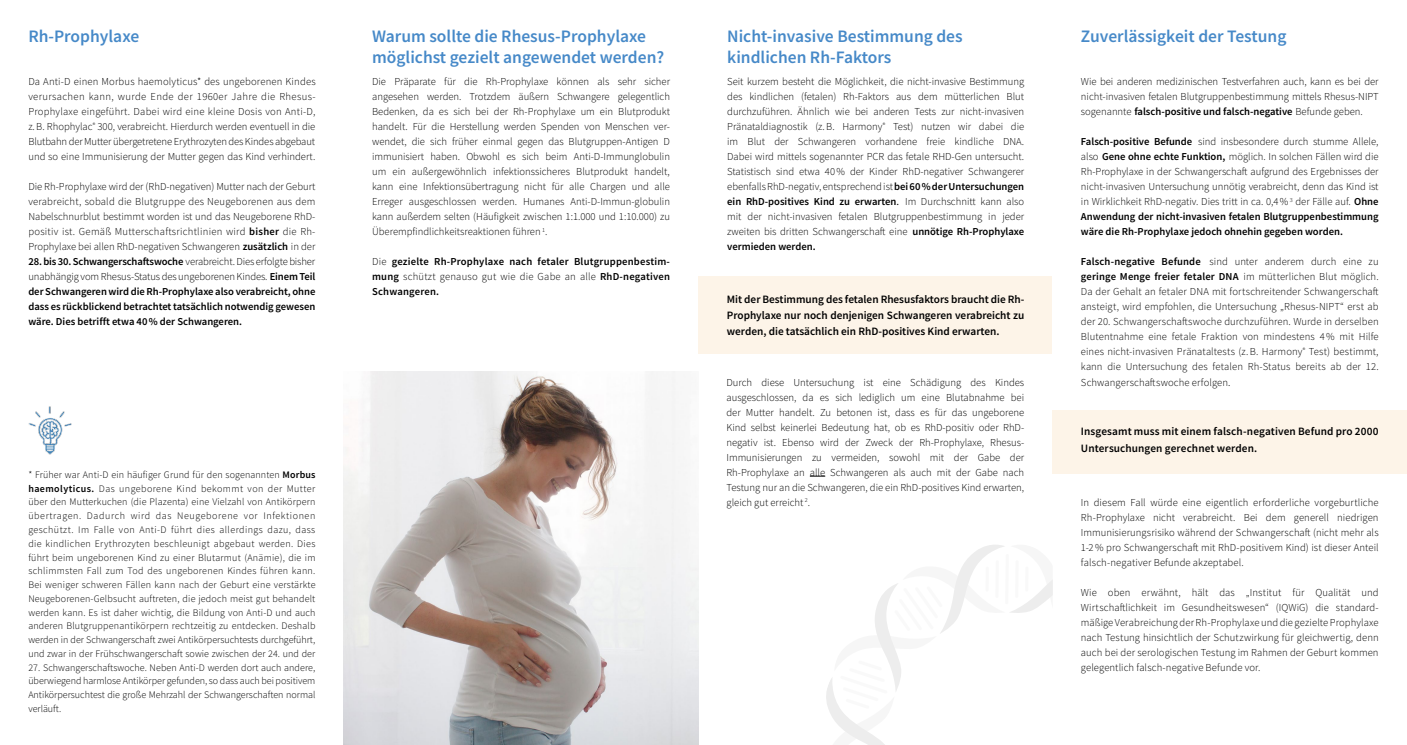
<style>
.page{position:relative;width:1407px;height:745px;background:#fff}
.page>*{position:absolute;margin:0;border:0;box-sizing:border-box;transform-origin:0 0}
.t1{font:600 17.5px/21px "Source Sans Pro";color:#4689c8}
.t2{font:600 11.25px/16.2px "Source Sans Pro";letter-spacing:.005em;color:#000}
.t3{font:300 10.62px/15px "Source Sans Pro";color:#000;text-align:justify}
.t4{font:600 10.62px/15px "Source Sans Pro";color:#000;text-align:justify}
.t5{font:300 10px/13.8px "Source Sans Pro";color:#000;text-align:justify}
.s1{font-weight:600}
.s2{font-weight:300}
.s3{font-weight:400}
.s4{font-family:"Netto OT";font-weight:400}
</style>
<div class="page">
<div style="left:1052px;top:410px;width:355px;height:63px;background:#fdf4e8"></div>
<div style="left:698px;top:276px;width:354px;height:78px;background:#fdf4e8"></div>
<svg style="left:810px;top:475px;width:15px;height:1px"></svg>
<svg style="left:826px;top:545px;width:227px;height:199px"></svg>
<img style="left:344px;top:371px;width:354px;height:373px">
<img style="left:28px;top:406px;width:44px;height:49px">
<h1 class="t1" style="left:28px;top:25px;width:112px">Rh-Prophylaxe</h1>
<p class="t3" style="left:28px;top:74px;width:289px">Da Anti-D einen Morbus haemolyticus* des ungeborenen Kindes verursachen kann, wurde Ende der 1960er Jahre die Rhesus-Prophylaxe eingeführt. Dabei wird eine kleine Dosis von Anti-D, z.B. Rhophylac<sup>®</sup> 300, verabreicht. Hierdurch werden eventuell in die Blutbahn der Mutter übergetretene Erythrozyten des Kindes abgebaut und so eine Immunisierung der Mutter gegen das Kind verhindert.</p>
<p class="t3" style="left:28px;top:179px;width:289px">Die Rh-Prophylaxe wird der (RhD-negativen) Mutter nach der Geburt verabreicht, sobald die Blutgruppe des Neugeborenen aus dem Nabelschnurblut bestimmt worden ist und das Neugeborene RhD&shy;positiv ist. Gemäß Mutterschaftsrichtlinien wird <span class="s1">bisher</span> die Rh-Prophylaxe bei allen RhD-negativen Schwangeren <span class="s1">zusätzlich</span> in der</p>
<p class="t4" style="left:28px;top:254px;width:289px">28. bis 30. Schwangerschaftswoche <span class="s2">verabreicht. Dies erfolgte bisher unabhängig vom Rhesus-Status des ungeborenen Kindes.</span> Einem Teil der Schwangeren wird die Rh-Prophylaxe also verabreicht, ohne dass es rückblickend betrachtet tatsächlich notwendig gewesen wäre. Dies betrifft etwa 40% der Schwangeren.</p>
<p class="t5" style="left:28px;top:467px;width:289px">* Früher war Anti-D ein häufiger Grund für den sogenannten <span class="s1">Morbus haemolyticus.</span> Das ungeborene Kind bekommt von der Mutter über den Mutterkuchen (die Plazenta) eine Vielzahl von Antikörpern übertragen. Dadurch wird das Neugeborene vor Infektionen geschützt. Im Falle von Anti-D führt dies allerdings dazu, dass die kindlichen Erythrozyten beschleunigt abgebaut werden. Dies führt beim ungeborenen Kind zu einer Blutarmut (Anämie), die im schlimmsten Fall zum Tod des ungeborenen Kindes führen kann.<br>Bei weniger schweren Fällen kann nach der Geburt eine verstärkte Neugeborenen-Gelbsucht auftreten, die jedoch meist gut behandelt werden kann. Es ist daher wichtig, die Bildung von Anti-D und auch anderen Blutgruppenantikörpern rechtzeitig zu entdecken. Deshalb werden in der Schwangerschaft zwei Antikörpersuchtests durchgeführt, und zwar in der Frühschwangerschaft sowie zwischen der 24. und der</p>
<p class="t5" style="left:28px;top:660px;width:289px">27. Schwangerschaftswoche. Neben Anti-D werden dort auch andere, überwiegend harmlose Antikörper gefunden, so dass auch bei positivem Antikörpersuchtest die große Mehrzahl der Schwangerschaften normal verläuft.</p>
<h1 class="t1" style="left:372px;top:25px;width:293px">Warum sollte die Rhesus-Prophylaxe möglichst gezielt angewendet werden?</h1>
<p class="t3" style="left:372px;top:74px;width:299px">Die Präparate für die Rh-Prophylaxe können als sehr sicher angesehen werden. Trotzdem äußern Schwangere gelegentlich Bedenken, da es sich bei der Rh-Prophylaxe um ein Blutprodukt handelt. Für die Herstellung werden Spenden von Menschen ver&shy;wendet, die sich früher einmal gegen das Blutgruppen-Antigen D immunisiert haben. Obwohl es sich beim Anti-D-Immunglobulin um ein außergewöhnlich infektionssicheres Blutprodukt handelt, kann eine Infektionsübertragung nicht für alle Chargen und alle Erreger ausgeschlossen werden. Humanes Anti-D-Immun-globulin kann außerdem selten (Häufigkeit zwischen 1:1.000 und 1:10.000) zu Überempfindlichkeitsreaktionen führen <sup>1</sup>.</p>
<p class="t4" style="left:372px;top:254px;width:299px"><span class="s2">Die</span> gezielte Rh-Prophylaxe nach fetaler Blutgruppenbestim&shy;mung <span class="s2">schützt genauso gut wie die Gabe an alle</span> RhD-negativen Schwangeren.</p>
<h1 class="t1" style="left:727px;top:25px;width:237px">Nicht-invasive Bestimmung des kindlichen Rh-Faktors</h1>
<p class="t3" style="left:727px;top:74px;width:298px">Seit kurzem besteht die Möglichkeit, die nicht-invasive Bestimmung des kindlichen (fetalen) Rh-Faktors aus dem mütterlichen Blut durchzuführen. Ähnlich wie bei anderen Tests zur nicht-invasiven Pränataldiagnostik (z.B. Harmony<sup>®</sup> Test) nutzen wir dabei die im Blut der Schwangeren vorhandene freie kindliche DNA.<br>Dabei wird mittels sogenannter PCR das fetale RHD-Gen untersucht.<br>Statistisch sind etwa 40% der Kinder RhD-negativer Schwangerer ebenfalls RhD-negativ, entsprechend ist <span class="s1">bei 60% der Untersuchungen ein RhD-positives Kind zu erwarten</span><span class="s3">.</span> Im Durchschnitt kann also mit der nicht-invasiven fetalen Blutgruppenbestimmung in jeder zweiten bis dritten Schwangerschaft eine <span class="s1">unnötige Rh-Prophylaxe vermieden werden.</span></p>
<p class="t2" style="left:727px;top:290px;width:299px;text-align:justify">Mit der Bestimmung des fetalen Rhesusfaktors braucht die Rh-Prophylaxe nur noch denjenigen Schwangeren verabreicht zu werden, die tatsächlich ein RhD-positives Kind erwarten.</p>
<p class="t3" style="left:726px;top:374px;width:299px">Durch diese Untersuchung ist eine Schädigung des Kindes ausgeschlossen, da es sich lediglich um eine Blutabnahme bei der Mutter handelt. Zu betonen ist, dass es für das ungeborene Kind selbst keinerlei Bedeutung hat, ob es RhD-positiv oder RhD&shy;negativ ist. Ebenso wird der Zweck der Rh-Prophylaxe, Rhesus-Immunisierungen zu vermeiden, sowohl mit der Gabe der Rh-Prophylaxe an alle Schwangeren als auch mit der Gabe nach Testung nur an die Schwangeren, die ein RhD-positives Kind erwarten, gleich gut erreicht <sup>2</sup>.</p>
<h1 class="t1" style="left:1081px;top:25px;width:207px">Zuverlässigkeit der Testung</h1>
<p class="t3" style="left:1081px;top:74px;width:299px">Wie bei anderen medizinischen Testverfahren auch, kann es bei der nicht-invasiven fetalen Blutgruppenbestimmung mittels Rhesus-NIPT sogenannte <span class="s1">falsch-positive und falsch-negative</span> Befunde geben.</p>
<p class="t3" style="left:1081px;top:134px;width:299px"><span class="s1">Falsch-positive Befunde</span> sind insbesondere durch stumme Allele, also <span class="s1">Gene ohne echte Funktion,</span> möglich. In solchen Fällen wird die Rh-Prophylaxe in der Schwangerschaft aufgrund des Ergebnisses der nicht-invasiven Untersuchung unnötig verabreicht, denn das Kind ist in Wirklichkeit RhD-negativ. Dies tritt in ca. 0,4% <sup>3</sup> der Fälle auf. <span class="s1">Ohne Anwendung der nicht-invasiven fetalen Blutgruppenbestimmung wäre die Rh-Prophylaxe jedoch ohnehin gegeben worden.</span></p>
<p class="t3" style="left:1081px;top:254px;width:299px"><span class="s1">Falsch-negative Befunde</span> sind unter anderem durch eine zu <span class="s1">geringe Menge freier fetaler DNA</span> im mütterlichen Blut möglich.<br>Da der Gehalt an fetaler DNA mit fortschreitender Schwangerschaft ansteigt, wird empfohlen, die Untersuchung „Rhesus-NIPT“ erst ab der 20. Schwangerschaftswoche durchzuführen. Wurde in derselben Blutentnahme eine fetale Fraktion von mindestens 4% mit Hilfe eines nicht-invasiven Pränataltests (z.B. Harmony<sup>®</sup> Test) bestimmt, kann die Untersuchung des fetalen Rh-Status bereits ab der 12.<br>Schwangerschaftswoche erfolgen<span class="s4">.</span></p>
<p class="t2" style="left:1081px;top:423px;width:299px">Insgesamt muss mit einem falsch-negativen Befund pro 2000<br>Untersuchungen gerechnet werden.</p>
<p class="t3" style="left:1081px;top:494px;width:299px">In diesem Fall würde eine eigentlich erforderliche vorgeburtliche Rh-Prophylaxe nicht verabreicht. Bei dem generell niedrigen Immunisierungsrisiko während der Schwangerschaft (nicht mehr als 1-2% pro Schwangerschaft mit RhD-positivem Kind) ist dieser Anteil falsch-negativer Befunde akzeptabel.</p>
<p class="t3" style="left:1081px;top:584px;width:299px">Wie oben erwähnt, hält das „Institut für Qualität und Wirtschaftlichkeit im Gesundheitswesen“ (IQWiG) die standard&shy;mäßige Verabreichung der Rh-Prophylaxe und die gezielte Prophylaxe nach Testung hinsichtlich der Schutzwirkung für gleichwertig, denn auch bei der serologischen Testung im Rahmen der Geburt kommen gelegentlich falsch-negative Befunde vor.</p>
</div>
